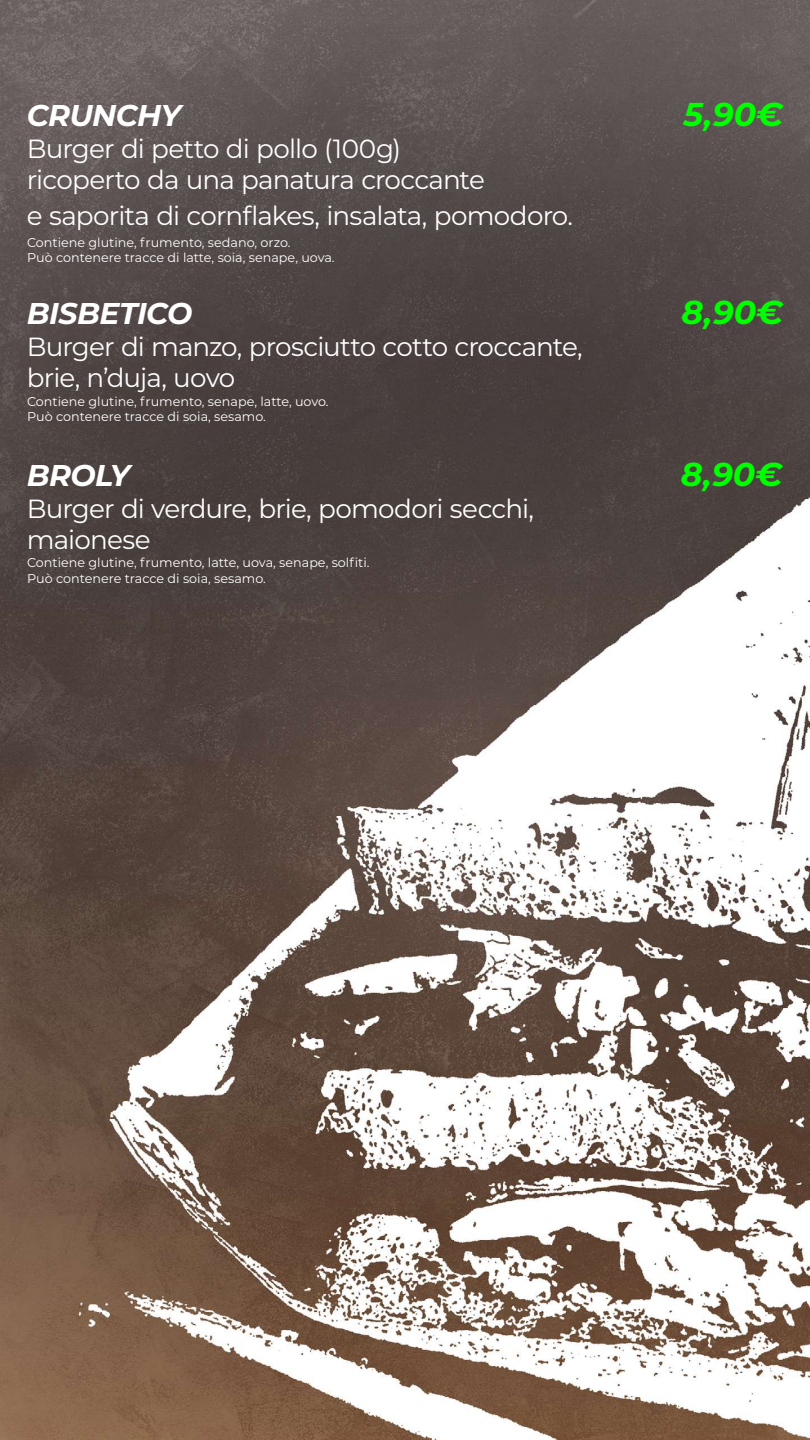
<style>
.page{position:relative;width:810px;height:1440px;background:#fff}
.page>*{position:absolute;margin:0;border:0;box-sizing:border-box;transform-origin:0 0}
.t1{font:italic 700 33px "Montserrat";color:#0f0}
.t2{font:italic 700 30px "Montserrat";letter-spacing:-.025em;color:#fff}
.t3{font:26.25px/31.5px "Montserrat";letter-spacing:-.035em;color:#fff}
.t4{font:12.75px/15.3px "Montserrat";color:#fff}
</style>
<div class="page">
<img style="left:0;top:0;width:810px;height:1440px">
<h2 class="t2" style="left:27px;top:94px;width:156px">CRUNCHY</h2>
<h3 class="t3" style="left:27px;top:132px;width:460px">Burger di petto di pollo (100g) ricoperto da una panatura croccante</h3>
<h3 class="t3" style="left:27px;top:199px;width:548px">e saporita di cornflakes, insalata, pomodoro.</h3>
<p class="t4" style="left:27px;top:234px;width:309px">Contiene glutine, frumento, sedano, orzo.<br>Può contenere tracce di latte, soia, senape, uova.</p>
<h2 class="t2" style="left:27px;top:292px;width:167px">BISBETICO</h2>
<h3 class="t3" style="left:27px;top:330px;width:557px">Burger di manzo, prosciutto cotto croccante, brie, n’duja, uovo</h3>
<p class="t4" style="left:27px;top:393px;width:303px">Contiene glutine, frumento, senape, latte, uovo.<br>Può contenere tracce di soia, sesamo.</p>
<h2 class="t2" style="left:27px;top:454px;width:105px">BROLY</h2>
<h3 class="t3" style="left:27px;top:492px;width:509px">Burger di verdure, brie, pomodori secchi, maionese</h3>
<p class="t4" style="left:27px;top:555px;width:344px">Contiene glutine, frumento, latte, uova, senape, solfiti.<br>Può contenere tracce di soia, sesamo.</p>
<h1 class="t1" style="left:684px;top:90px;width:101px">5,90€</h1>
<h1 class="t1" style="left:681px;top:288px;width:103px">8,90€</h1>
<h1 class="t1" style="left:681px;top:450px;width:103px">8,90€</h1>
</div>
